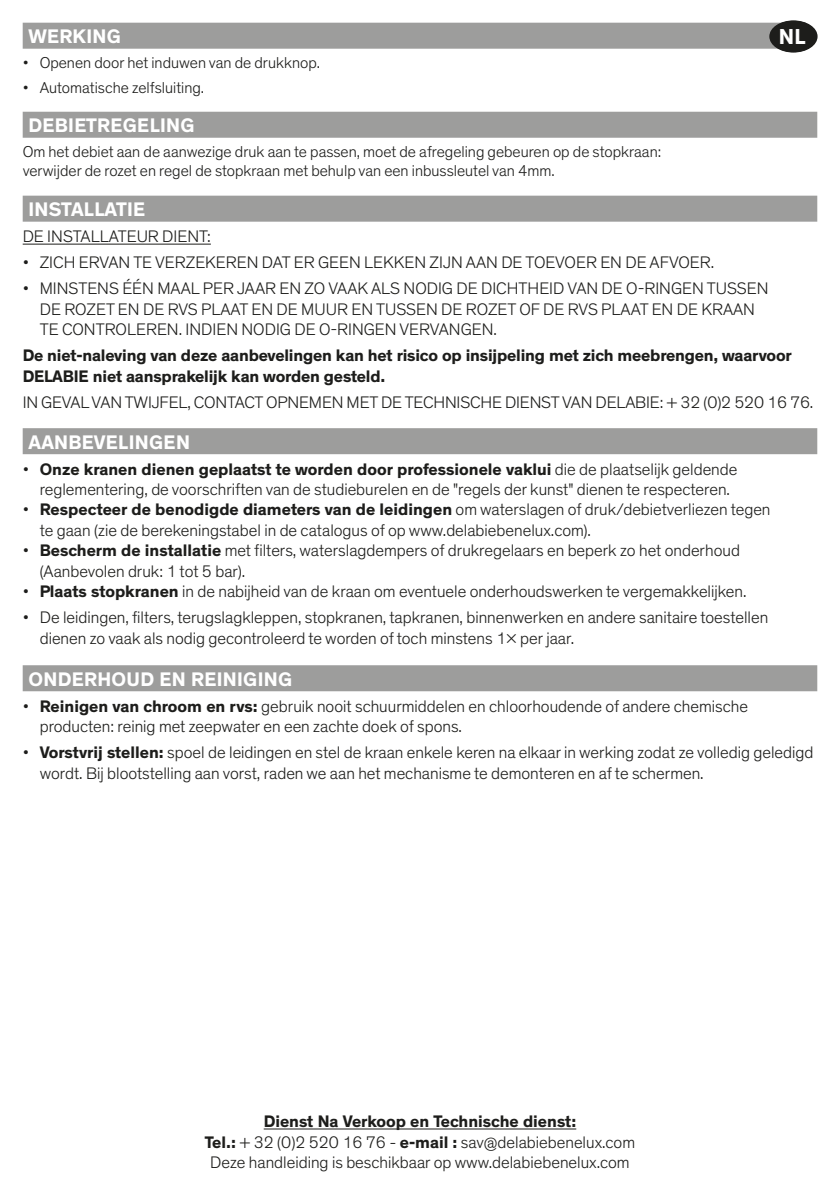
<style>
.page{position:relative;width:840px;height:1191px;background:#fff}
.page>*{position:absolute;margin:0;border:0;box-sizing:border-box;transform-origin:0 0}
.t1{font:700 22px "Theinhardt";color:#fff}
.t2{font:700 20px "Theinhardt";letter-spacing:.015em;color:#fff}
.t3{font:300 17px/20.4px "Theinhardt";color:#1d1d1b}
.t4{font:700 17px/20.4px "Theinhardt";letter-spacing:-.01em;color:#1d1d1b}
.t5{font:300 16px/19.2px "Theinhardt";color:#1d1d1b}
.s1{font-weight:700}
</style>
<div class="page">
<div style="left:23px;top:23px;width:782px;height:26px;background:#9d9d9c"></div>
<div style="left:23px;top:112px;width:793px;height:26px;background:#9d9d9c"></div>
<div style="left:23px;top:196px;width:793px;height:26px;background:#9d9d9c"></div>
<hr style="left:23px;top:244px;width:188px;height:1px;background:#1d1d1b">
<div style="left:23px;top:428px;width:793px;height:26px;background:#9d9d9c"></div>
<div style="left:23px;top:665px;width:793px;height:26px;background:#9d9d9c"></div>
<hr style="left:263px;top:1128px;width:313px;height:1px;background:#1d1d1b">
<div style="left:768px;top:20px;width:49px;height:33px;background:#1d1d1b;border-radius:50%"></div>
<p class="t1" style="left:778px;top:23px;width:28px">NL</p>
<p class="t1" style="left:780px;top:23px;width:28px">FR</p>
<p class="t2" style="left:28px;top:24px;width:94px">WERKING</p>
<p class="t5" style="left:23px;top:53px;width:298px">• Openen door het induwen van de drukknop.</p>
<p class="t5" style="left:23px;top:78px;width:183px">• Automatische zelfsluiting.</p>
<p class="t2" style="left:28px;top:113px;width:168px">DEBIETREGELING</p>
<p class="t5" style="left:23px;top:142px;width:639px">Om het debiet aan de aanwezige druk aan te passen, moet de afregeling gebeuren op de stopkraan: verwijder de rozet en regel de stopkraan met behulp van een inbussleutel van 4mm.</p>
<p class="t2" style="left:28px;top:197px;width:118px">INSTALLATIE</p>
<p class="t3" style="left:23px;top:226px;width:189px">DE INSTALLATEUR DIENT:</p>
<p class="t3" style="left:23px;top:252px;width:692px">• ZICH ERVAN TE VERZEKEREN DAT ER GEEN LEKKEN ZIJN AAN DE TOEVOER EN DE AFVOER.</p>
<p class="t3" style="left:40px;top:278px;width:730px;text-indent:-17px">• MINSTENS ÉÉN MAAL PER JAAR EN ZO VAAK ALS NODIG DE DICHTHEID VAN DE O-RINGEN TUSSEN<br>DE ROZET EN DE RVS PLAAT EN DE MUUR EN TUSSEN DE ROZET OF DE RVS PLAAT EN DE KRAAN<br>TE CONTROLEREN. INDIEN NODIG DE O-RINGEN VERVANGEN.</p>
<p class="t4" style="left:23px;top:345px;width:770px">De niet-naleving van deze aanbevelingen kan het risico op insijpeling met zich meebrengen, waarvoor<br>DELABIE niet aansprakelijk kan worden gesteld.</p>
<p class="t3" style="left:23px;top:392px;width:791px">IN GEVAL VAN TWIJFEL, CONTACT OPNEMEN MET DE TECHNISCHE DIENST VAN DELABIE: + 32 (0)2 520 16 76.</p>
<p class="t2" style="left:28px;top:429px;width:163px">AANBEVELINGEN</p>
<p class="t3" style="left:23px;top:459px;width:715px;text-align:center">• <span class="s1">Onze kranen dienen geplaatst te worden door professionele vaklui</span> die de plaatselijk geldende reglementering, de voorschriften van de studieburelen en de "regels der kunst" dienen te respecteren.</p>
<p class="t3" style="left:40px;top:500px;width:732px;text-indent:-17px">• <span class="s1">Respecteer de benodigde diameters van de leidingen</span> om waterslagen of druk/debietverliezen tegen te gaan (zie de berekeningstabel in de catalogus of op www.delabiebenelux.com).</p>
<p class="t3" style="left:40px;top:540px;width:701px;text-indent:-17px">• <span class="s1">Bescherm de installatie</span> met filters, waterslagdempers of drukregelaars en beperk zo het onderhoud (Aanbevolen druk: 1 tot 5 bar).</p>
<p class="t3" style="left:23px;top:581px;width:725px">• <span class="s1">Plaats stopkranen</span> in de nabijheid van de kraan om eventuele onderhoudswerken te vergemakkelijken.</p>
<p class="t3" style="left:40px;top:607px;width:729px;text-indent:-17px">• De leidingen, filters, terugslagkleppen, stopkranen, tapkranen, binnenwerken en andere sanitaire toestellen dienen zo vaak als nodig gecontroleerd te worden of toch minstens 1x per jaar.</p>
<p class="t2" style="left:28px;top:666px;width:265px">ONDERHOUD EN REINIGING</p>
<p class="t3" style="left:40px;top:696px;width:709px;text-indent:-17px">• <span class="s1">Reinigen van chroom en rvs:</span> gebruik nooit schuurmiddelen en chloorhoudende of andere chemische producten: reinig met zeepwater en een zachte doek of spons.</p>
<p class="t3" style="left:40px;top:742px;width:774px;text-indent:-17px">• <span class="s1">Vorstvrij stellen:</span> spoel de leidingen en stel de kraan enkele keren na elkaar in werking zodat ze volledig geledigd wordt. Bij blootstelling aan vorst, raden we aan het mechanisme te demonteren en af te schermen.</p>
<p class="t3" style="left:205px;top:1111px;width:431px;text-align:center"><span class="s1">Dienst Na Verkoop en Technische dienst:<br>Tel.:</span> + 32 (0)2 520 16 76 - <span class="s1">e-mail :</span> sav@delabiebenelux.com<br>Deze handleiding is beschikbaar op www.delabiebenelux.com</p>
</div>
